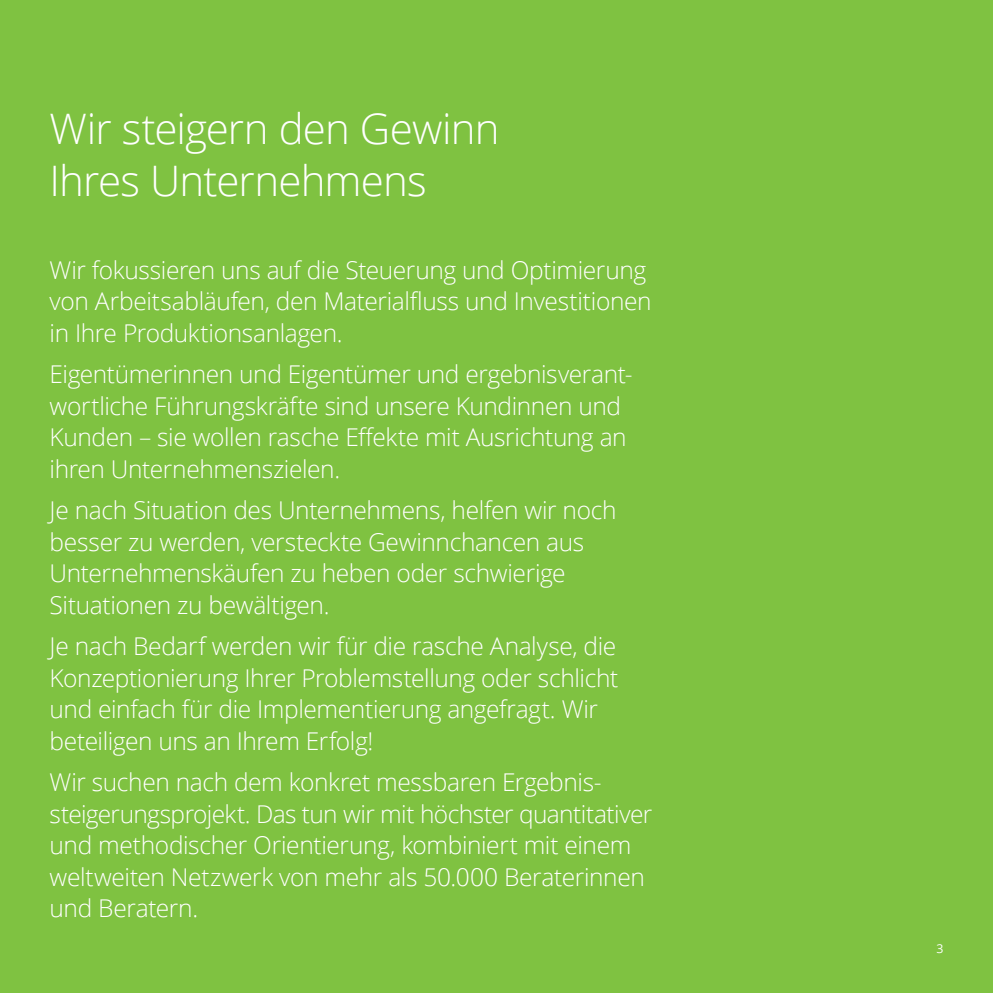
<style>
.page{position:relative;width:993px;height:993px;background:#fff}
.page>*{position:absolute;margin:0;border:0;box-sizing:border-box;transform-origin:0 0}
.Story_heading_light{font:300 42px/52.5px "Open Sans";letter-spacing:-.02em;color:#fff}
.Introduction__14_18p{font:300 24.5px/31.5px "Open Sans";letter-spacing:-.015em;color:#fff}
.Brochure_title___Lef{font:12.25px "Open Sans";color:#fff}
</style>
<div class="page">
<div style="left:0;top:0;width:992px;height:992px;background:#7fc241"></div>
<p class="Story_heading_light" style="left:50px;top:101px;width:451px">Wir steigern den Gewinn<br>Ihres Unternehmens</p>
<p class="Introduction__14_18p" style="left:50px;top:253px;width:603px">Wir fokussieren uns auf die Steuerung und Optimierung von Arbeitsabläufen, den Materialfluss und Investitionen in Ihre Produktionsanlagen.</p>
<p class="Introduction__14_18p" style="left:50px;top:357px;width:584px">Eigentümerinnen und Eigentümer und ergebnisverant&shy;wortliche Führungskräfte sind unsere Kundinnen und Kunden – sie wollen rasche Effekte mit Ausrichtung an ihren Unternehmenszielen.</p>
<p class="Introduction__14_18p" style="left:50px;top:493px;width:568px">Je nach Situation des Unternehmens, helfen wir noch besser zu werden, versteckte Gewinnchancen aus Unternehmenskäufen zu heben oder schwierige Situationen zu bewältigen.</p>
<p class="Introduction__14_18p" style="left:50px;top:629px;width:570px">Je nach Bedarf werden wir für die rasche Analyse, die Konzeptionierung Ihrer Problemstellung oder schlicht und einfach für die Implementierung angefragt. Wir beteiligen uns an Ihrem Erfolg!</p>
<p class="Introduction__14_18p" style="left:50px;top:765px;width:604px">Wir suchen nach dem konkret messbaren Ergebnis&shy;steigerungsprojekt. Das tun wir mit höchster quantitativer und methodischer Orientierung, kombiniert mit einem weltweiten Netzwerk von mehr als 50.000 Beraterinnen und Beratern.</p>
<p class="Brochure_title___Lef" style="left:936px;top:939px;width:9px">3</p>
</div>
